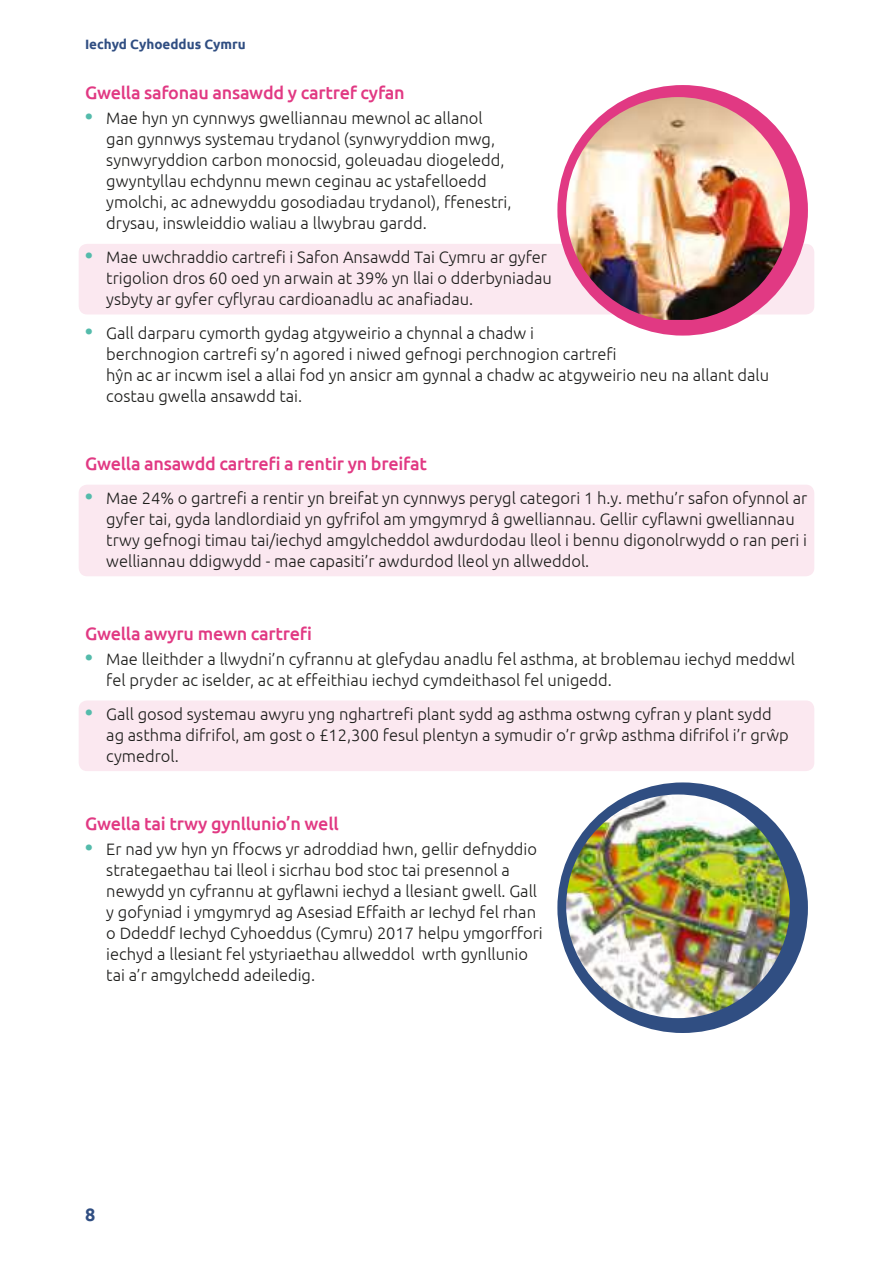
<style>
.page{position:relative;width:893px;height:1263px;background:#fff}
.page>*{position:absolute;margin:0;border:0;box-sizing:border-box;transform-origin:0 0}
.t1{font:500 18px "Ubuntu";letter-spacing:-.015em;color:#e13983}
.t2{font:700 18px "Ubuntu";color:#304e82}
.t3{font:300 16.5px/21px "Ubuntu";color:#1d1d1b}
.t4{font:700 13.5px "Ubuntu";color:#304e82}
.s1{font-weight:700;font-size:21px;color:#54bbab}
</style>
<div class="page">
<div style="left:79px;top:244px;width:735px;height:70px;background:#fbe8f0;border-radius:9px"></div>
<div style="left:79px;top:485px;width:735px;height:91px;background:#fbe8f0;border-radius:9px"></div>
<div style="left:79px;top:700px;width:735px;height:71px;background:#fbe8f0;border-radius:9px"></div>
<div style="left:557px;top:85px;width:251px;height:251px;background:#e13983;border-radius:50%"></div>
<div style="left:557px;top:782px;width:251px;height:251px;background:#304e82;border-radius:50%"></div>
<img style="left:566px;top:97px;width:224px;height:223px">
<img style="left:566px;top:794px;width:224px;height:224px;border-radius:112px">
<p class="t4" style="left:85px;top:36px;width:162px">Iechyd Cyhoeddus Cymru</p>
<p class="t1" style="left:85px;top:81px;width:321px">Gwella safonau ansawdd y cartref cyfan</p>
<p class="t3" style="left:106px;top:107px;width:407px;text-indent:-21px"><span class="s1">•</span> Mae hyn yn cynnwys gwelliannau mewnol ac allanol gan gynnwys systemau trydanol (synwyryddion mwg, synwyryddion carbon monocsid, goleuadau diogeledd, gwyntyllau echdynnu mewn ceginau ac ystafelloedd ymolchi, ac adnewyddu gosodiadau trydanol), ffenestri, drysau, inswleiddio waliau a llwybrau gardd.</p>
<p class="t3" style="left:106px;top:246px;width:447px;text-indent:-21px"><span class="s1">•</span> Mae uwchraddio cartrefi i Safon Ansawdd Tai Cymru ar gyfer trigolion dros 60 oed yn arwain at 39% yn llai o dderbyniadau ysbyty ar gyfer cyflyrau cardioanadlu ac anafiadau.</p>
<p class="t3" style="left:106px;top:322px;width:664px;text-indent:-21px"><span class="s1">•</span> Gall darparu cymorth gydag atgyweirio a chynnal a chadw i<br>berchnogion cartrefi sy’n agored i niwed gefnogi perchnogion cartrefi<br>hŷn ac ar incwm isel a allai fod yn ansicr am gynnal a chadw ac atgyweirio neu na allant dalu costau gwella ansawdd tai.</p>
<p class="t1" style="left:85px;top:452px;width:343px">Gwella ansawdd cartrefi a rentir yn breifat</p>
<p class="t3" style="left:106px;top:487px;width:703px;text-indent:-21px"><span class="s1">•</span> Mae 24% o gartrefi a rentir yn breifat yn cynnwys perygl categori 1 h.y. methu’r safon ofynnol ar gyfer tai, gyda landlordiaid yn gyfrifol am ymgymryd â gwelliannau. Gellir cyflawni gwelliannau trwy gefnogi timau tai/iechyd amgylcheddol awdurdodau lleol i bennu digonolrwydd o ran peri i welliannau ddigwydd - mae capasiti’r awdurdod lleol yn allweddol.</p>
<p class="t1" style="left:85px;top:622px;width:228px">Gwella awyru mewn cartrefi</p>
<p class="t3" style="left:106px;top:648px;width:690px;text-indent:-21px"><span class="s1">•</span> Mae lleithder a llwydni’n cyfrannu at glefydau anadlu fel asthma, at broblemau iechyd meddwl fel pryder ac iselder, ac at effeithiau iechyd cymdeithasol fel unigedd.</p>
<p class="t3" style="left:106px;top:703px;width:684px;text-indent:-21px"><span class="s1">•</span> Gall gosod systemau awyru yng nghartrefi plant sydd ag asthma ostwng cyfran y plant sydd ag asthma difrifol, am gost o £12,300 fesul plentyn a symudir o’r grŵp asthma difrifol i’r grŵp cymedrol.</p>
<p class="t1" style="left:85px;top:812px;width:255px">Gwella tai trwy gynllunio’n well</p>
<p class="t3" style="left:106px;top:839px;width:438px;text-indent:-21px"><span class="s1">•</span> Er nad yw hyn yn ffocws yr adroddiad hwn, gellir defnyddio strategaethau tai lleol i sicrhau bod stoc tai presennol a newydd yn cyfrannu at gyflawni iechyd a llesiant gwell. Gall y gofyniad i ymgymryd ag Asesiad Effaith ar Iechyd fel rhan o Ddeddf Iechyd Cyhoeddus (Cymru) 2017 helpu ymgorffori iechyd a llesiant fel ystyriaethau allweddol wrth gynllunio tai a’r amgylchedd adeiledig.</p>
<p class="t2" style="left:85px;top:1203px;width:12px">8</p>
</div>
